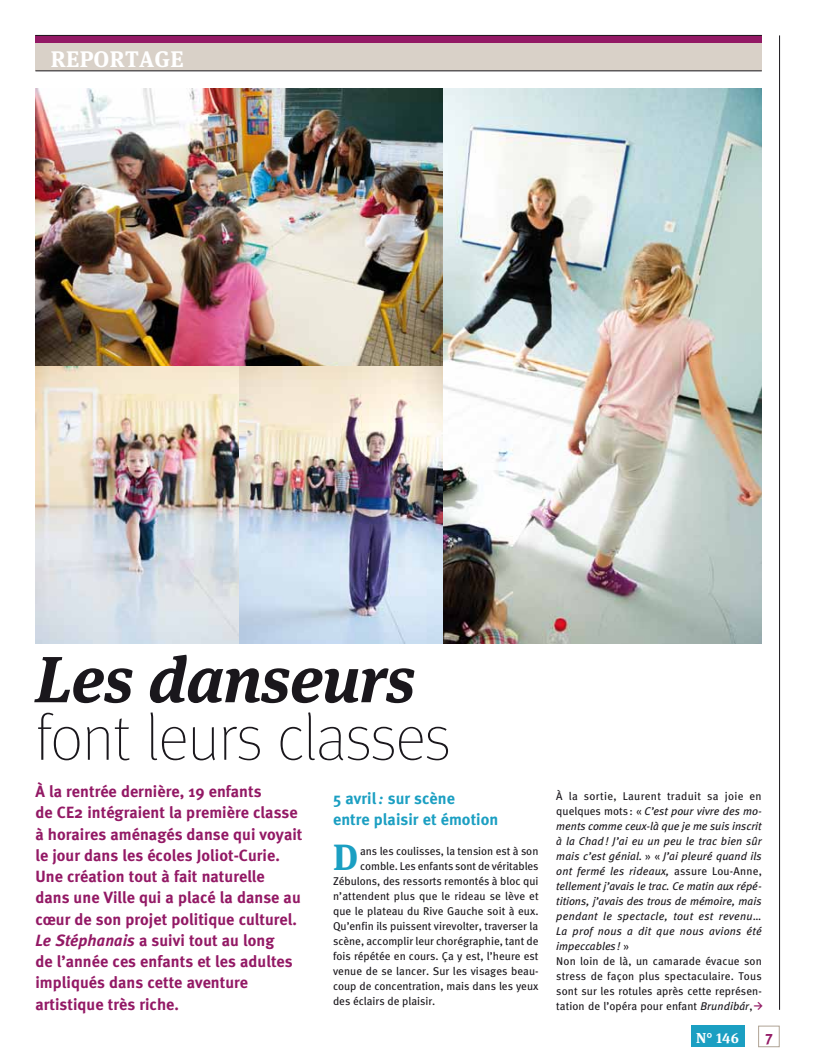
<style>
.page{position:relative;width:815px;height:1063px;background:#fff}
.page>*{position:absolute;margin:0;border:0;box-sizing:border-box;transform-origin:0 0}
.t1{font:100 65px "Meta";letter-spacing:-.01em;color:#1a171c}
.t2{font:italic 700 65px "Meta Serif OT";letter-spacing:-.01em;color:#1a171c}
.t3{font:700 36.5px "Meta Serif OT";color:#1b9fc2}
.t4{font:700 22.5px "Meta Serif OT";letter-spacing:.015em;color:#fff}
.t5{font:700 16.25px/21.2px "Meta";letter-spacing:.005em;color:#931965}
.t6{font:700 16.25px/21.2px "Meta";letter-spacing:.005em;color:#1b9fc2}
.t7{font:15px "Meta Bold LF Caps";color:#931965}
.t8{font:700 14.38px "Meta Serif OT";color:#fff}
.t9{font:italic 11.25px/15px "Meta";letter-spacing:.005em;color:#1a171c}
.t10{font:11.25px "Meta";color:#1a171c}
.s1{font-family:"Meta Serif OT";font-weight:500;font-style:italic}
.s2{font-style:italic}
.s3{font-style:normal}
.s4{font-family:"Flesh Plain";font-style:normal;color:#931965}
</style>
<div class="page">
<hr style="left:779px;top:35px;width:1px;height:975px;background:#1a171c">
<div style="left:691px;top:1026px;width:53px;height:21px;background:#1b9fc2"></div>
<div style="left:758px;top:1026px;width:22px;height:21px;border:1px solid #b0a495"></div>
<img style="left:443px;top:89px;width:319px;height:554px">
<img style="left:35px;top:89px;width:408px;height:278px">
<img style="left:35px;top:367px;width:408px;height:277px">
<div style="left:35px;top:43px;width:727px;height:28px;background:#d9d1c8"></div>
<div style="left:35px;top:35px;width:727px;height:8px;background:#931965"></div>
<hr style="left:35px;top:35px;width:727px;height:1px;background:#1a171c">
<hr style="left:35px;top:71px;width:727px;height:1px;background:#1a171c">
<h3 class="t4" style="left:51px;top:45px;width:134px">REPORTAGE</h3>
<h1 class="t2" style="left:35px;top:640px;width:381px">Les danseurs</h1>
<h1 class="t1" style="left:35px;top:700px;width:417px">font leurs classes</h1>
<h3 class="t6" style="left:333px;top:787px;width:167px">5 avril<span class="s1">:</span> sur scène<br>entre plaisir et émotion</h3>
<h2 class="t3" style="left:333px;top:835px;width:24px">D</h2>
<p class="t10" style="left:360px;top:844px;width:180px">ans les coulisses, la tension est à son</p>
<p class="t5" style="left:35px;top:781px;width:269px">À la rentrée dernière, 19 enfants<br>de CE2 intégraient la première classe à horaires aménagés danse qui voyait le jour dans les écoles Joliot-Curie.<br>Une création tout à fait naturelle dans une Ville qui a placé la danse au cœur de son projet politique culturel.<br><span class="s2">Le Stéphanais</span> a suivi tout au long<br>de l’année ces enfants et les adultes impliqués dans cette aventure artistique très riche.</p>
<p class="t10" style="left:360px;top:859px;width:180px">comble. Les enfants sont de véritables</p>
<p class="t10" style="left:333px;top:874px;width:207px">Zébulons, des ressorts remontés à bloc qui</p>
<p class="t10" style="left:333px;top:889px;width:207px">n’attendent plus que le rideau se lève et</p>
<p class="t10" style="left:333px;top:904px;width:207px">que le plateau du Rive Gauche soit à eux.</p>
<p class="t10" style="left:333px;top:919px;width:207px">Qu’enfin ils puissent virevolter, traverser la</p>
<p class="t10" style="left:333px;top:934px;width:207px">scène, accomplir leur chorégraphie, tant de</p>
<p class="t10" style="left:333px;top:949px;width:207px">fois répétée en cours. Ça y est, l’heure est</p>
<p class="t10" style="left:333px;top:964px;width:207px">venue de se lancer. Sur les visages beau-</p>
<p class="t10" style="left:333px;top:979px;width:207px">coup de concentration, mais dans les yeux</p>
<p class="t10" style="left:333px;top:994px;width:104px">des éclairs de plaisir.</p>
<p class="t9" style="left:556px;top:789px;width:209px"><span class="s3">À la sortie, Laurent traduit sa joie en quelques mots : «</span> C’est pour vivre des mo&shy;ments comme ceux-là que je me suis inscrit à la Chad ! J’ai eu un peu le trac bien sûr mais c’est génial. <span class="s3">» «</span> J’ai pleuré quand ils ont fermé les rideaux, <span class="s3">assure Lou-Anne, </span>tellement j’avais le trac. Ce matin aux répé&shy;titions, j’avais des trous de mémoire, mais pendant le spectacle, tout est revenu… La prof nous a dit que nous avions été impeccables ! <span class="s3">»<br>Non loin de là, un camarade évacue son stress de façon plus spectaculaire. Tous sont sur les rotules après cette représen&shy;tation de l’opéra pour enfant</span> Brundibár<span class="s3">,</span> <span class="s4">q</span></p>
<p class="t8" style="left:696px;top:1030px;width:44px">N° 146</p>
<h3 class="t7" style="left:765px;top:1029px;width:10px">7</h3>
</div>
